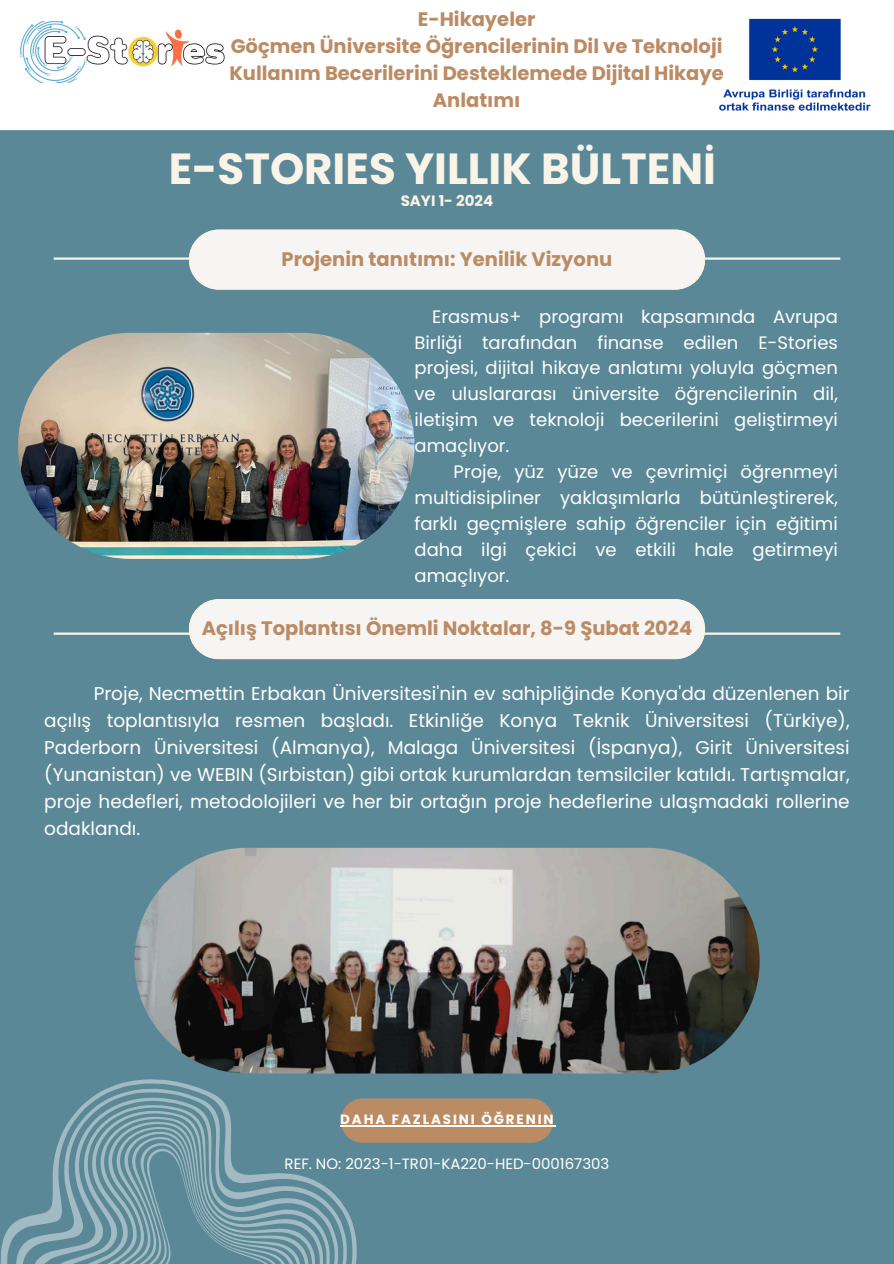
<style>
.page{position:relative;width:894px;height:1264px;background:#fff}
.page>*{position:absolute;margin:0;border:0;box-sizing:border-box;transform-origin:0 0}
.t1{font:700 43.5px "Poppins";color:#faf4e8}
.t2{font:700 19.5px/27px "Poppins";color:#bb8b64;text-align:center}
.t3{font:18.45px/27px "Poppins";color:#fff;text-align:justify}
.t4{font:18px "Poppins";color:#fff}
.t5{font:700 15px "Poppins";color:#faf4e8}
.t6{font:14.85px "Poppins";color:#fff}
.t7{font:700 13.35px "Poppins";letter-spacing:.14em;color:#fff}
</style>
<div class="page">
<div style="left:0;top:0;width:893px;height:1263px;background:#5b8897"></div>
<img style="left:134px;top:847px;width:625px;height:226px;border-radius:112px">
<img style="left:18px;top:333px;width:396px;height:226px;border-radius:112px">
<hr style="left:54px;top:257px;width:786px;height:3px;background:#faf4e8">
<svg style="left:189px;top:229px;width:515px;height:60px;background:#f2f1f0"></svg>
<hr style="left:54px;top:632px;width:786px;height:2px;background:#faf4e8">
<svg style="left:189px;top:599px;width:515px;height:59px;background:#f3f2f1"></svg>
<div style="left:357px;top:1098px;width:196px;height:44px;background:#bb8b64"></div>
<hr style="left:340px;top:1125px;width:215px;height:1px;background:#fff">
<svg style="left:1px;top:1079px;width:356px;height:184px"></svg>
<svg style="left:15px;top:1088px;width:332px;height:175px"></svg>
<svg style="left:33px;top:1097px;width:305px;height:166px"></svg>
<svg style="left:53px;top:1104px;width:277px;height:159px"></svg>
<div style="left:0;top:0;width:893px;height:130px;background:#fff"></div>
<img style="left:16px;top:21px;width:211px;height:61px">
<img style="left:714px;top:7px;width:161px;height:117px">
<p class="t2" style="left:229px;top:6px;width:496px">E-Hikayeler<br>Göçmen Üniversite Öğrencilerinin Dil ve Teknoloji<br>Kullanım Becerilerini Desteklemede Dijital Hikaye<br>Anlatımı</p>
<h1 class="t1" style="left:169px;top:139px;width:548px">E-STORIES YILLIK BÜLTENİ</h1>
<h1 class="t5" style="left:400px;top:190px;width:94px">SAYI 1- 2024</h1>
<p class="t2" style="left:281px;top:245px;width:332px">Projenin tanıtımı: Yenilik Vizyonu</p>
<h2 class="t4" style="left:432px;top:304px;width:407px">Erasmus+ programı kapsamında Avrupa</h2>
<h2 class="t4" style="left:414px;top:329px;width:425px">Birliği tarafından finanse edilen E-Stories</h2>
<h2 class="t4" style="left:414px;top:355px;width:425px">projesi, dijital hikaye anlatımı yoluyla göçmen</h2>
<h2 class="t4" style="left:414px;top:381px;width:425px">ve uluslararası üniversite öğrencilerinin dil,</h2>
<h2 class="t4" style="left:414px;top:407px;width:425px">iletişim ve teknoloji becerilerini geliştirmeyi</h2>
<h2 class="t4" style="left:414px;top:433px;width:96px">amaçlıyor.</h2>
<h2 class="t4" style="left:453px;top:459px;width:386px">Proje, yüz yüze ve çevrimiçi öğrenmeyi</h2>
<h2 class="t4" style="left:414px;top:485px;width:425px">multidisipliner yaklaşımlarla bütünleştirerek,</h2>
<h2 class="t4" style="left:414px;top:511px;width:425px">farklı geçmişlere sahip öğrenciler için eğitimi</h2>
<h2 class="t4" style="left:414px;top:536px;width:425px">daha ilgi çekici ve etkili hale getirmeyi</h2>
<h2 class="t4" style="left:414px;top:562px;width:96px">amaçlıyor.</h2>
<h2 class="t2" style="left:202px;top:615px;width:492px">Açılış Toplantısı Önemli Noktalar, 8-9 Şubat 2024</h2>
<p class="t3" style="left:44px;top:680px;width:806px;text-indent:49px">Proje, Necmettin Erbakan Üniversitesi'nin ev sahipliğinde Konya'da düzenlenen bir açılış toplantısıyla resmen başladı. Etkinliğe Konya Teknik Üniversitesi (Türkiye), Paderborn Üniversitesi (Almanya), Malaga Üniversitesi (İspanya), Girit Üniversitesi (Yunanistan) ve WEBIN (Sırbistan) gibi ortak kurumlardan temsilciler katıldı. Tartışmalar, proje hedefleri, metodolojileri ve her bir ortağın proje hedeflerine ulaşmadaki rollerine odaklandı.</p>
<p class="t7" style="left:340px;top:1109px;width:215px">DAHA FAZLASINI ÖĞRENIN</p>
<p class="t6" style="left:284px;top:1153px;width:326px">REF. NO: 2023-1-TR01-KA220-HED-000167303</p>
</div>
